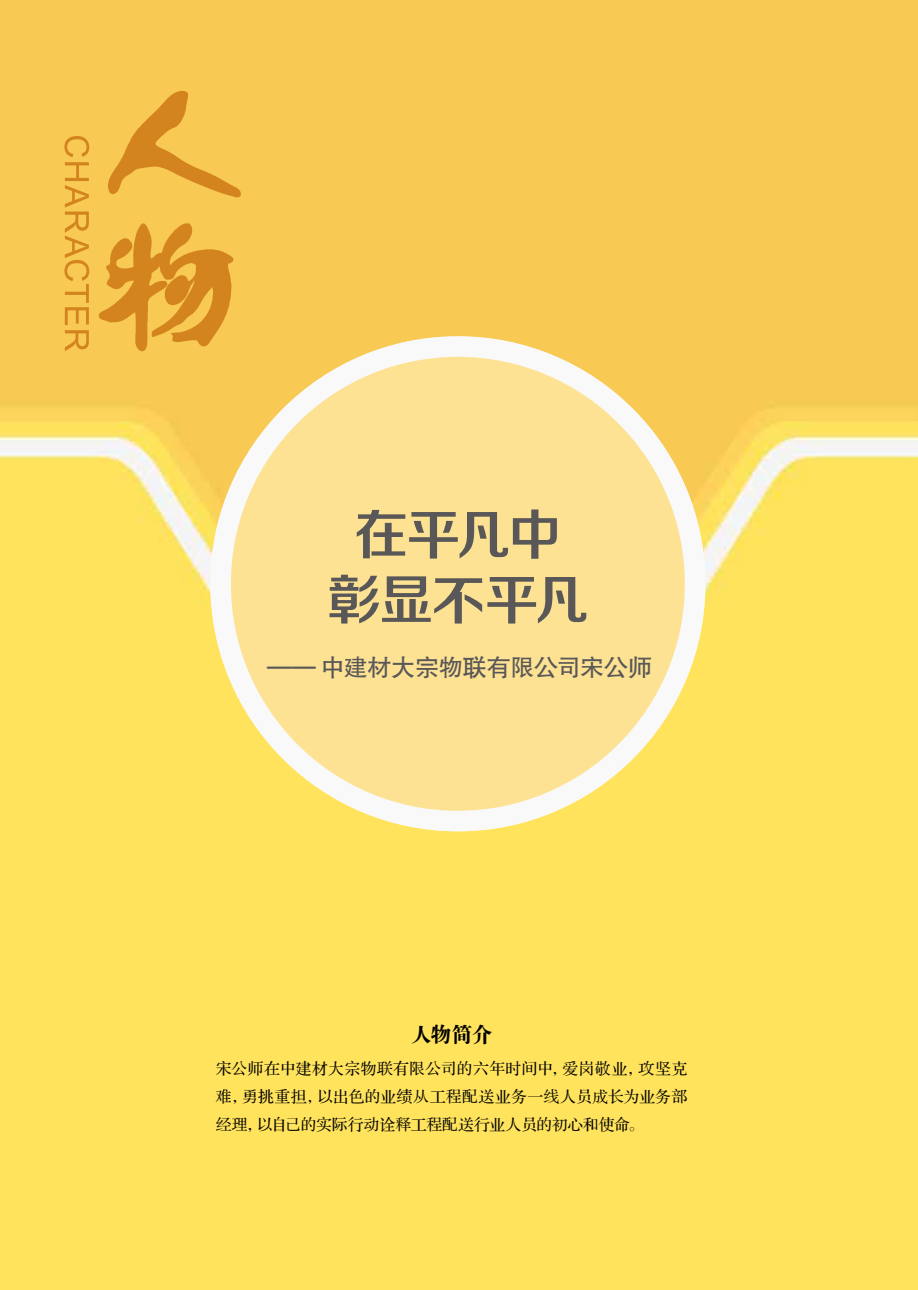
<style>
.page{position:relative;width:918px;height:1290px;background:#fff}
.page>*{position:absolute;margin:0;border:0;box-sizing:border-box;transform-origin:0 0}
.t1{font:54.07px/64.9px "FZZZHONGJW GB1 0";letter-spacing:-.045em;color:#595757;text-align:center}
.t2{font:24.5px "FZHTJW GB1 0";letter-spacing:-.03em;color:#595757}
.t3{font:21px "FZDBSJW GB1 0";color:#000}
.t4{font:15.75px/28px "FZS3 JW GB1 0";color:#000;text-align:justify}
</style>
<div class="page">
<img style="left:0;top:0;width:918px;height:1290px">
<div style="left:210px;top:336px;width:495px;height:495px;background:#fff;border-radius:50%"></div>
<div style="left:221px;top:347px;width:474px;height:474px;background:#fde294;border-radius:50%"></div>
<div style="left:210px;top:336px;width:495px;height:495px;border:21px solid #f6f6f6;border-radius:50%"></div>
<svg style="left:107px;top:91px;width:134px;height:107px;background:#edb644"></svg>
<svg style="left:99px;top:223px;width:135px;height:128px;background:#e5a638"></svg>
<svg style="left:64px;top:136px;width:25px;height:215px;background:#ecb443"></svg>
<h1 class="t1" style="left:327px;top:505px;width:264px">在平凡中彰显不平凡</h1>
<h2 class="t2" style="left:267px;top:654px;width:387px">—— 中建材大宗物联有限公司宋公师</h2>
<h3 class="t3" style="left:410px;top:1023px;width:83px">人物简介</h3>
<p class="t4" style="left:216px;top:1055px;width:473px">宋公师在中建材大宗物联有限公司的六年时间中，爱岗敬业，攻坚克难，勇挑重担，以出色的业绩从工程配送业务一线人员成长为业务部经理，以自己的实际行动诠释工程配送行业人员的初心和使命。</p>
</div>
